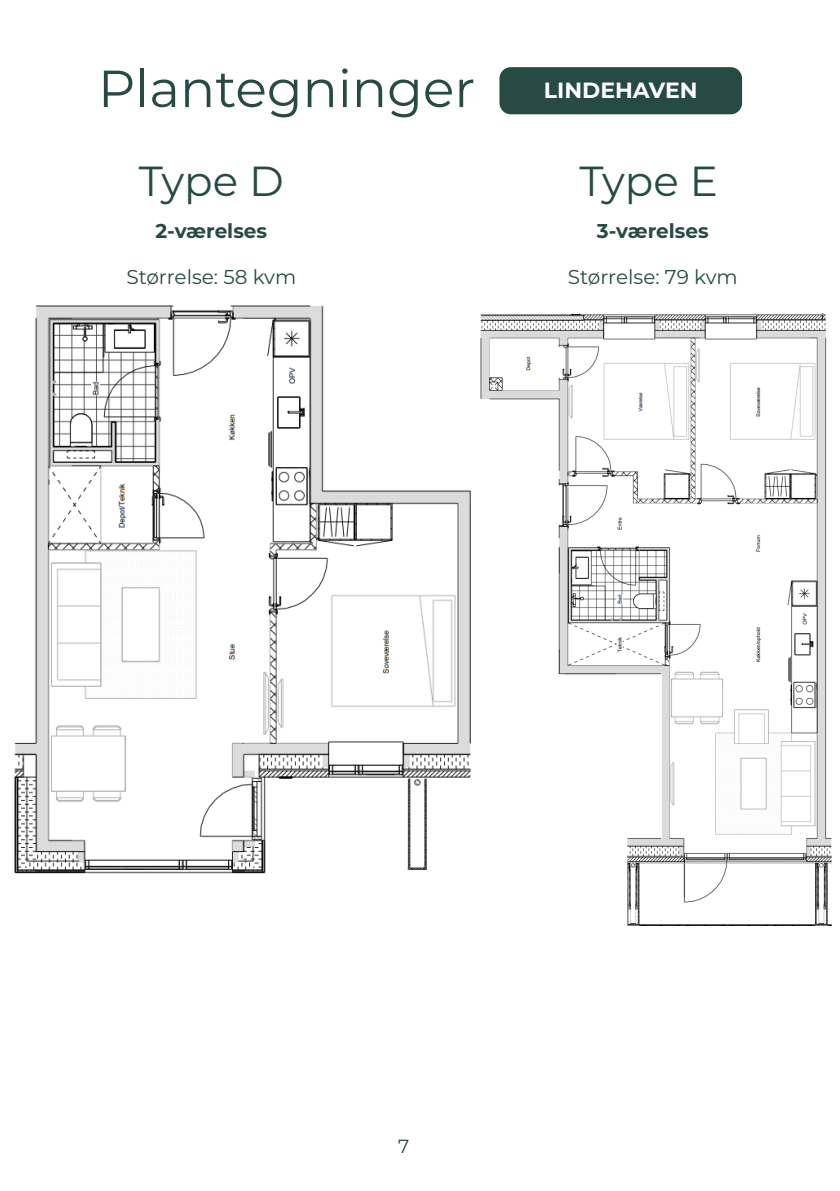
<style>
.page{position:relative;width:840px;height:1191px;background:#fff}
.page>*{position:absolute;margin:0;border:0;box-sizing:border-box;transform-origin:0 0}
.t1{font:52px "Montserrat";color:#284a45}
.t2{font:42px "Montserrat";color:#284a45}
.t3{font:700 22px "Montserrat";color:#fff}
.t4{font:20px "Montserrat";color:#284a45}
.t5{font:700 20px "Montserrat";color:#284a45}
.t6{font:19px "Montserrat";color:#284a45}
</style>
<div class="page">
<div style="left:499px;top:67px;width:242px;height:47px;background:#284a45;border-radius:11px"></div>
<img style="left:14px;top:305px;width:456px;height:568px">
<img style="left:480px;top:313px;width:352px;height:613px">
<p class="t1" style="left:98px;top:53px;width:378px">Plantegninger</p>
<p class="t3" style="left:543px;top:74px;width:155px">LINDEHAVEN</p>
<p class="t2" style="left:139px;top:152px;width:146px">Type D</p>
<p class="t2" style="left:579px;top:152px;width:140px">Type E</p>
<p class="t5" style="left:155px;top:216px;width:113px">2-værelses</p>
<p class="t4" style="left:126px;top:263px;width:171px">Størrelse: 58 kvm</p>
<p class="t5" style="left:596px;top:216px;width:113px">3-værelses</p>
<p class="t4" style="left:567px;top:263px;width:171px">Størrelse: 79 kvm</p>
<p class="t6" style="left:398px;top:1132px;width:13px">7</p>
</div>
